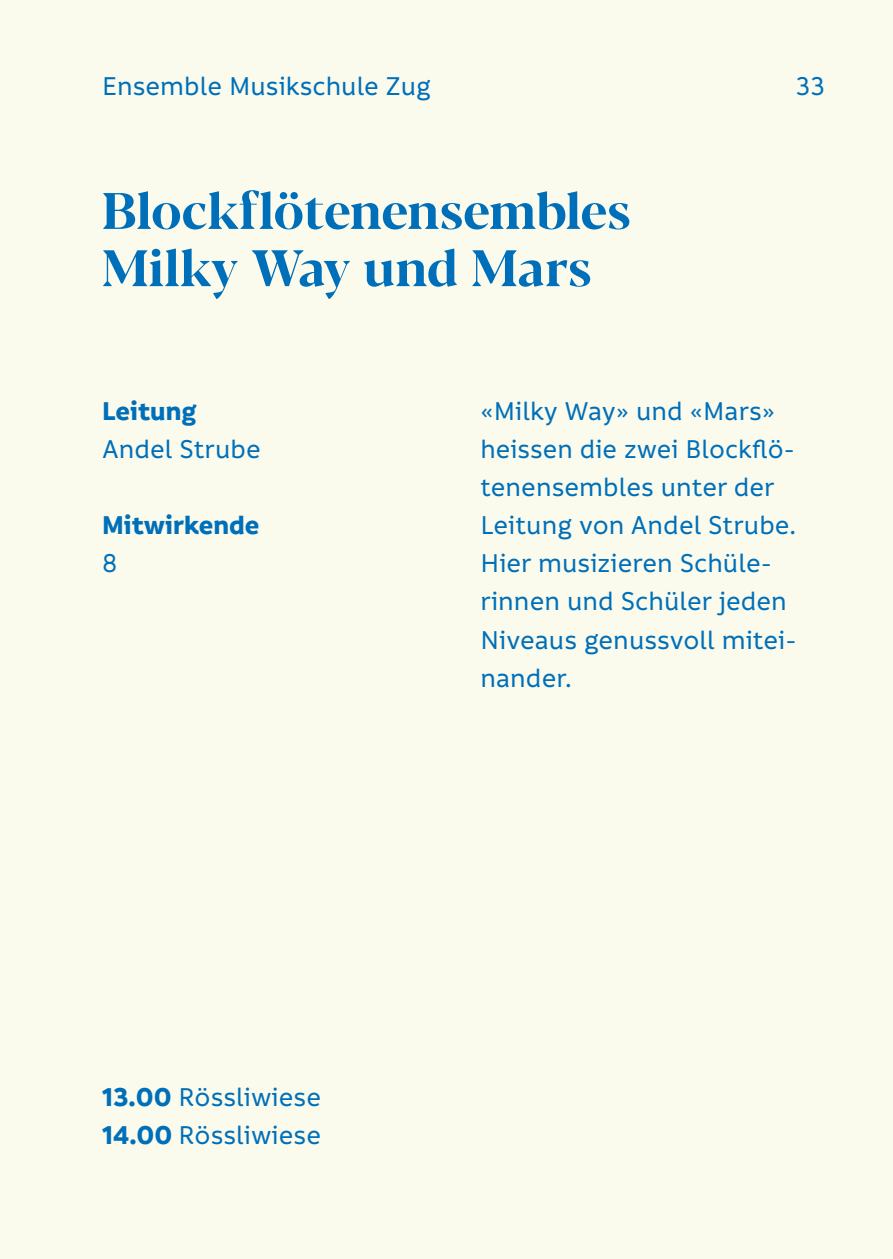
<style>
.page{position:relative;width:893px;height:1259px;background:#fafbec}
.page>*{position:absolute;margin:0;border:0;box-sizing:border-box;transform-origin:0 0}
.t1{font:700 51px/57.3px "Blacker Display";color:#006fb9}
.t2{font:500 27.6px/38.1px "Informative";color:#006fb9}
.t3{font:700 27.6px "Informative";color:#006fb9}
.s1{font-weight:700}
</style>
<div class="page">
<p class="t2" style="left:102px;top:68px;width:330px">Ensemble Musikschule Zug</p>
<h1 class="t1" style="left:102px;top:185px;width:530px">Blockflötenensembles<br>Milky Way und Mars</h1>
<p class="t2" style="left:796px;top:68px;width:31px">33</p>
<p class="t3" style="left:102px;top:395px;width:96px">Leitung</p>
<p class="t2" style="left:102px;top:430px;width:160px">Andel Strube</p>
<p class="t3" style="left:102px;top:509px;width:159px">Mitwirkende</p>
<p class="t2" style="left:102px;top:545px;width:17px">8</p>
<p class="t2" style="left:102px;top:1079px;width:220px"><span class="s1">13.00</span> Rössliwiese<br><span class="s1">14.00</span> Rössliwiese</p>
<p class="t2" style="left:480px;top:392px;width:318px">«Milky Way» und «Mars» heissen die zwei Blockflö&shy;tenensembles unter der<br>Leitung von Andel Strube.<br>Hier musizieren Schüle&shy;rinnen und Schüler jeden<br>Niveaus genussvoll mitei&shy;nander.</p>
</div>
